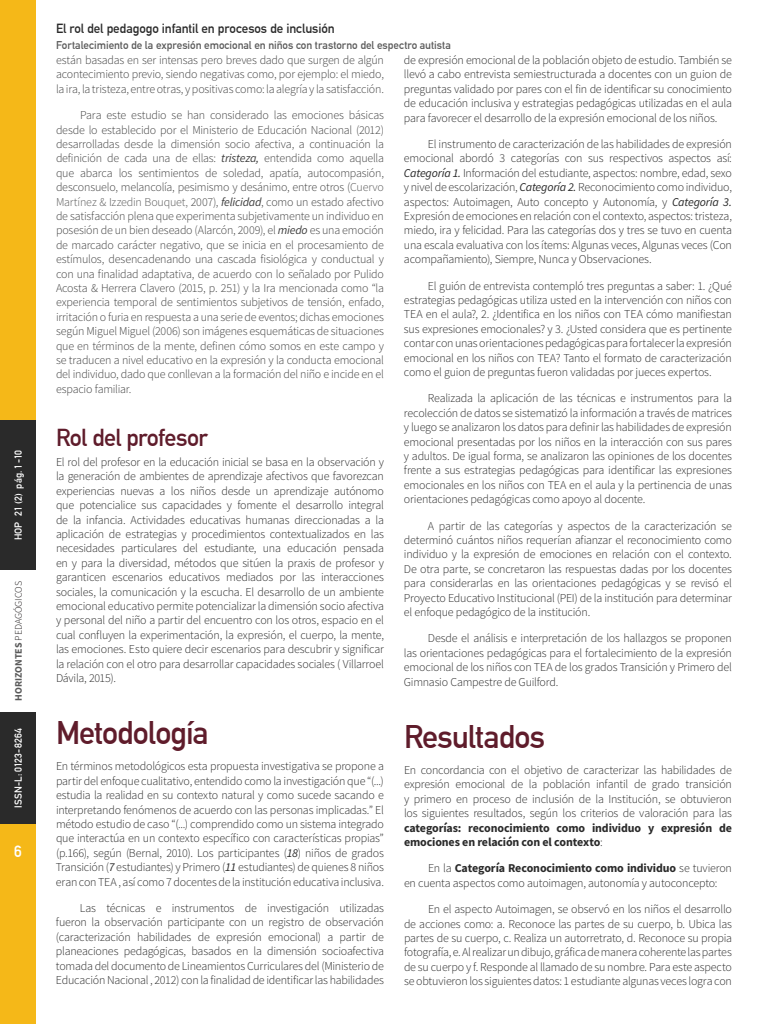
<style>
.page{position:relative;width:768px;height:1024px;background:#fff}
.page>*{position:absolute;margin:0;border:0;box-sizing:border-box;transform-origin:0 0}
.t1{font:700 32px "DIN Alternate";letter-spacing:-.03em;color:#5f1c2b}
.t2{font:700 24px "DIN Alternate";letter-spacing:-.025em;color:#5f1c2b}
.t3{font:700 16px "DIN Alternate";color:#fff}
.t4{font:700 13px "DIN Alternate";letter-spacing:-.005em;color:#2a2a2a}
.t5{font:300 12px/14.4px "Source Sans Pro";letter-spacing:-.02em;color:#2a2a2a;text-align:justify}
.t6{font:300 12px/14.4px "Source Sans Pro";letter-spacing:-.015em;color:#404040;text-align:justify}
.t7{font:700 12px/14.4px "Source Sans Pro";letter-spacing:-.01em;color:#2a2a2a}
.t8{font:700 11.1px "DIN Alternate";color:#5a5a5a}
.t9{font:700 10px "DIN Alternate";color:#fff}
.t10{font:300 10px "Source Sans Pro";letter-spacing:-.015em;color:#231f20}
.s1{font-weight:700;color:#5a5a5a}
.s2{font-weight:400;font-style:italic}
.s3{color:#595959}
.s4{font-weight:300}
.s5{font-weight:700}
</style>
<div class="page">
<div style="left:0;top:712px;width:36px;height:312px;background:#f5b818"></div>
<div style="left:0;top:0;width:36px;height:570px;background:#f5b818"></div>
<div style="left:0;top:420px;width:36px;height:150px;background:#2a2a2a"></div>
<div style="left:0;top:712px;width:36px;height:112px;background:#2a2a2a"></div>
<p class="t9" style="left:11px;top:540px;width:92px;rotate:-90deg">HOP 21 (2) pág. 1-10</p>
<p class="t10" style="left:12px;top:701px;width:121px;rotate:-90deg"><span class="s1">HORIZONTES</span> PEDAGÓGICOS</p>
<p class="t9" style="left:11px;top:808px;width:81px;rotate:-90deg">ISSN-L: 0123-8264</p>
<h3 class="t3" style="left:14px;top:839px;width:9px">6</h3>
<p class="t4" style="left:56px;top:19px;width:280px">El rol del pedagogo infantil en procesos de inclusión</p>
<p class="t8" style="left:56px;top:36px;width:397px">Fortalecimiento de la expresión emocional en niños con trastorno del espectro autista</p>
<p class="t6" style="left:56px;top:53px;width:330px">están basadas en ser intensas pero breves dado que surgen de algún acontecimiento previo, siendo negativas como, por ejemplo: el miedo, la ira, la tristeza, entre otras, y positivas como: la alegría y la satisfacción.</p>
<p class="t6" style="left:56px;top:108px;width:330px;text-indent:24px">Para este estudio se han considerado las emociones básicas desde lo establecido por el Ministerio de Educación Nacional (2012) desarrolladas desde la dimensión socio afectiva, a continuación la definición de cada una de ellas: <span class="s2">tristeza,</span> entendida como aquella que abarca los sentimientos de soledad, apatía, autocompasión, desconsuelo, melancolía, pesimismo y desánimo, entre otros (<span class="s3">Cuervo Martínez &amp; Izzedin Bouquet,</span> 2007), <span class="s2">felicidad</span>, como un estado afectivo de satisfacción plena que experimenta subjetivamente un individuo en posesión de un bien deseado (Alarcón, 2009), el <span class="s2">miedo</span> es una emoción de marcado carácter negativo, que se inicia en el procesamiento de estímulos, desencadenando una cascada fisiológica y conductual y con una finalidad adaptativa, de acuerdo con lo señalado por Pulido Acosta &amp; Herrera Clavero (2015, p. 251) y la Ira mencionada como “la experiencia temporal de sentimientos subjetivos de tensión, enfado, irritación o furia en respuesta a una serie de eventos; dichas emociones según Miguel Miguel (2006) son imágenes esquemáticas de situaciones que en términos de la mente, definen cómo somos en este campo y se traducen a nivel educativo en la expresión y la conducta emocional del individuo, dado que conllevan a la formación del niño e incide en el espacio familiar.</p>
<h2 class="t2" style="left:56px;top:419px;width:153px">Rol del profesor</h2>
<p class="t5" style="left:56px;top:455px;width:330px">El rol del profesor en la educación inicial se basa en la observación y la generación de ambientes de aprendizaje afectivos que favorezcan experiencias nuevas a los niños desde un aprendizaje autónomo que potencialice sus capacidades y fomente el desarrollo integral de la infancia. Actividades educativas humanas direccionadas a la aplicación de estrategias y procedimientos contextualizados en las necesidades particulares del estudiante, una educación pensada en y para la diversidad, métodos que sitúen la praxis de profesor y garanticen escenarios educativos mediados por las interacciones sociales, la comunicación y la escucha. El desarrollo de un ambiente emocional educativo permite potencializar la dimensión socio afectiva y personal del niño a partir del encuentro con los otros, espacio en el cual confluyen la experimentación, la expresión, el cuerpo, la mente, las emociones. Esto quiere decir escenarios para descubrir y significar la relación con el otro para desarrollar capacidades sociales ( Villarroel Dávila, 2015).</p>
<h1 class="t1" style="left:56px;top:708px;width:154px">Metodología</h1>
<p class="t5" style="left:56px;top:759px;width:330px">En términos metodológicos esta propuesta investigativa se propone a partir del enfoque cualitativo, entendido como la investigación que “(...) estudia la realidad en su contexto natural y como sucede sacando e interpretando fenómenos de acuerdo con las personas implicadas.” El método estudio de caso “(...) comprendido como un sistema integrado que interactúa en un contexto específico con características propias” (p.166), según (Bernal, 2010). Los participantes (<span class="s2">18</span>) niños de grados Transición (<span class="s2">7</span> estudiantes) y Primero (<span class="s2">11</span> estudiantes) de quienes 8 niños eran con TEA , así como 7 docentes de la institución educativa inclusiva.</p>
<p class="t5" style="left:56px;top:901px;width:330px;text-indent:24px">Las técnicas e instrumentos de investigación utilizadas fueron la observación participante con un registro de observación (caracterización habilidades de expresión emocional) a partir de planeaciones pedagógicas, basados en la dimensión socioafectiva tomada del documento de Lineamientos Curriculares del (Ministerio de Educación Nacional , 2012) con la finalidad de identificar las habilidades</p>
<p class="t5" style="left:404px;top:53px;width:330px">de expresión emocional de la población objeto de estudio. También se llevó a cabo entrevista semiestructurada a docentes con un guion de preguntas validado por pares con el fin de identificar su conocimiento de educación inclusiva y estrategias pedagógicas utilizadas en el aula para favorecer el desarrollo de la expresión emocional de los niños.</p>
<p class="t5" style="left:404px;top:137px;width:330px;text-indent:24px">El instrumento de caracterización de las habilidades de expresión emocional abordó 3 categorías con sus respectivos aspectos así:<br><span class="s2">Categoría 1.</span> Información del estudiante, aspectos: nombre, edad, sexo y nivel de escolarización, <span class="s2">Categoría 2.</span> Reconocimiento como individuo, aspectos: Autoimagen, Auto concepto y Autonomía, y <span class="s2">Categoría 3.<br></span>Expresión de emociones en relación con el contexto, aspectos: tristeza, miedo, ira y felicidad. Para las categorías dos y tres se tuvo en cuenta una escala evaluativa con los ítems: Algunas veces, Algunas veces (Con acompañamiento), Siempre, Nunca y Observaciones.</p>
<p class="t5" style="left:404px;top:278px;width:330px;text-indent:24px">El guión de entrevista contempló tres preguntas a saber: 1. ¿Qué estrategias pedagógicas utiliza usted en la intervención con niños con TEA en el aula?, 2. ¿Identifica en los niños con TEA cómo manifiestan sus expresiones emocionales? y 3. ¿Usted considera que es pertinente contar con unas orientaciones pedagógicas para fortalecer la expresión emocional en los niños con TEA? Tanto el formato de caracterización como el guion de preguntas fueron validadas por jueces expertos.</p>
<p class="t5" style="left:404px;top:391px;width:330px;text-indent:24px">Realizada la aplicación de las técnicas e instrumentos para la recolección de datos se sistematizó la información a través de matrices y luego se analizaron los datos para definir las habilidades de expresión emocional presentadas por los niños en la interacción con sus pares y adultos. De igual forma, se analizaron las opiniones de los docentes frente a sus estrategias pedagógicas para identificar las expresiones emocionales en los niños con TEA en el aula y la pertinencia de unas orientaciones pedagógicas como apoyo al docente.</p>
<p class="t5" style="left:404px;top:518px;width:330px;text-indent:24px">A partir de las categorías y aspectos de la caracterización se determinó cuántos niños requerían afianzar el reconocimiento como individuo y la expresión de emociones en relación con el contexto.<br>De otra parte, se concretaron las respuestas dadas por los docentes para considerarlas en las orientaciones pedagógicas y se revisó el Proyecto Educativo Institucional (PEI) de la institución para determinar el enfoque pedagógico de la institución.</p>
<p class="t5" style="left:404px;top:631px;width:330px;text-indent:24px">Desde el análisis e interpretación de los hallazgos se proponen las orientaciones pedagógicas para el fortalecimiento de la expresión emocional de los niños con TEA de los grados Transición y Primero del Gimnasio Campestre de Guilford.</p>
<h1 class="t1" style="left:404px;top:712px;width:143px">Resultados</h1>
<p class="t5" style="left:404px;top:763px;width:330px">En concordancia con el objetivo de caracterizar las habilidades de expresión emocional de la población infantil de grado transición y primero en proceso de inclusión de la Institución, se obtuvieron los siguientes resultados, según los criterios de valoración para las</p>
<p class="t7" style="left:404px;top:820px;width:330px">categorías: reconocimiento como individuo y expresión de emociones en relación con el contexto<span class="s4">:</span></p>
<p class="t5" style="left:404px;top:861px;width:330px;text-indent:24px">En la <span class="s5">Categoría Reconocimiento como individuo</span> se tuvieron en cuenta aspectos como autoimagen, autonomía y autoconcepto:</p>
<p class="t5" style="left:404px;top:902px;width:330px;text-indent:24px">En el aspecto Autoimagen, se observó en los niños el desarrollo de acciones como: a. Reconoce las partes de su cuerpo, b. Ubica las partes de su cuerpo, c. Realiza un autorretrato, d. Reconoce su propia fotografía, e. Al realizar un dibujo, gráfica de manera coherente las partes de su cuerpo y f. Responde al llamado de su nombre. Para este aspecto se obtuvieron los siguientes datos: 1 estudiante algunas veces logra con</p>
</div>
